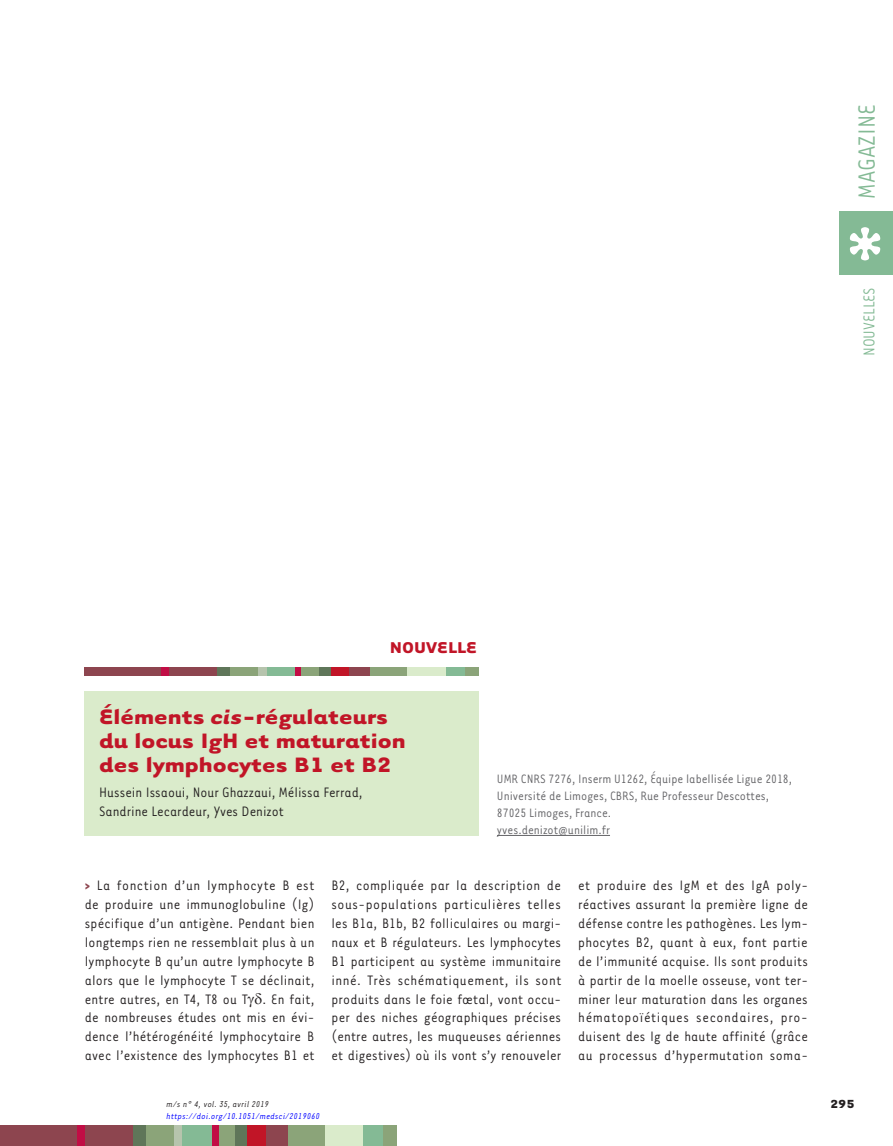
<style>
.page{position:relative;width:893px;height:1146px;background:#fff}
.page>*{position:absolute;margin:0;border:0;box-sizing:border-box;transform-origin:0 0}
.t1{font:27px "Tarzana Narrow";color:#84ba95}
.t2{font:700 24px/24px "Tarzana Wide";color:#c11527}
.t3{font:18px "Tarzana Narrow";color:#84ba95}
.t4{font:700 18px "Tarzana Wide";color:#c11527}
.t5{font:15.75px/18.9px "Tarzana Narrow";letter-spacing:.01em;color:#231f20;text-align:justify}
.t6{font:13.95px/17px "Tarzana Narrow";color:#636366}
.t7{font:700 13.5px "Tarzana Wide";color:#231f20}
.t8{font:italic 9.75px "Tarzana Narrow";letter-spacing:.025em;color:#00f}
.t9{font:italic 9.75px "Tarzana Narrow";letter-spacing:.025em;color:#231f20}
.s1{font-style:italic}
.s2{font-weight:700;color:#8d454f}
</style>
<div class="page">
<div style="left:0;top:1125px;width:133px;height:20px;background:#8d454f"></div>
<div style="left:234px;top:1125px;width:13px;height:20px;background:#5f7659"></div>
<div style="left:77px;top:1125px;width:8px;height:20px;background:#c10d45"></div>
<div style="left:133px;top:1125px;width:21px;height:20px;background:#5f7659"></div>
<div style="left:146px;top:1125px;width:30px;height:20px;background:#8ba479"></div>
<div style="left:174px;top:1125px;width:9px;height:20px;background:#b6c4ad"></div>
<div style="left:183px;top:1125px;width:29px;height:20px;background:#84ba95"></div>
<div style="left:216px;top:1125px;width:19px;height:20px;background:#8ba479"></div>
<div style="left:212px;top:1125px;width:6px;height:20px;background:#c10d45"></div>
<div style="left:247px;top:1125px;width:27px;height:20px;background:#c11527"></div>
<div style="left:286px;top:1125px;width:39px;height:20px;background:#8ba479"></div>
<div style="left:266px;top:1125px;width:21px;height:20px;background:#8d454f"></div>
<div style="left:325px;top:1125px;width:39px;height:20px;background:#daebcb"></div>
<div style="left:363px;top:1125px;width:21px;height:20px;background:#84ba95"></div>
<div style="left:383px;top:1125px;width:13px;height:20px;background:#8ba479"></div>
<div style="left:839px;top:211px;width:54px;height:63px;background:#84ba95"></div>
<svg style="left:850px;top:227px;width:30px;height:33px"></svg>
<hr style="left:497px;top:835px;width:113px;height:1px;background:#636366">
<div style="left:84px;top:690px;width:394px;height:145px;background:#daebcb"></div>
<div style="left:84px;top:667px;width:133px;height:8px;background:#8d454f"></div>
<div style="left:217px;top:667px;width:26px;height:8px;background:#5f7659"></div>
<div style="left:317px;top:667px;width:14px;height:8px;background:#5f7659"></div>
<div style="left:230px;top:667px;width:29px;height:8px;background:#8ba479"></div>
<div style="left:266px;top:667px;width:29px;height:8px;background:#84ba95"></div>
<div style="left:446px;top:667px;width:20px;height:8px;background:#84ba95"></div>
<div style="left:300px;top:667px;width:18px;height:8px;background:#8ba479"></div>
<div style="left:465px;top:667px;width:13px;height:8px;background:#8ba479"></div>
<div style="left:369px;top:667px;width:39px;height:8px;background:#8ba479"></div>
<div style="left:408px;top:667px;width:38px;height:8px;background:#daebcb"></div>
<div style="left:258px;top:667px;width:8px;height:8px;background:#b6c4ad"></div>
<div style="left:162px;top:667px;width:7px;height:8px;background:#c10d45"></div>
<div style="left:295px;top:667px;width:6px;height:8px;background:#c10d45"></div>
<div style="left:331px;top:667px;width:26px;height:8px;background:#c11527"></div>
<div style="left:349px;top:667px;width:21px;height:8px;background:#8d454f"></div>
<h1 class="t1" style="left:850px;top:198px;width:96px;rotate:-90deg">MAGAZINE</h1>
<p class="t3" style="left:858px;top:356px;width:70px;rotate:-90deg">NOUVELLES</p>
<p class="t4" style="left:390px;top:635px;width:89px">NOUVELLE</p>
<h2 class="t2" style="left:99px;top:703px;width:308px">Éléments <span class="s1">cis</span>-régulateurs du locus IgH et maturation des lymphocytes B1 et B2</h2>
<p class="t5" style="left:99px;top:782px;width:265px">Hussein Issaoui, Nour Ghazzaui, Mélissa Ferrad,<br>Sandrine Lecardeur, Yves Denizot</p>
<p class="t6" style="left:497px;top:769px;width:297px">UMR CNRS 7276, Inserm U1262, Équipe labellisée Ligue 2018, Université de Limoges, CBRS, Rue Professeur Descottes, 87025 Limoges, France.<br>yves.denizot@unilim.fr</p>
<p class="t5" style="left:85px;top:875px;width:231px"><span class="s2">&gt;</span> La fonction d’un lymphocyte B est de produire une immunoglobuline (Ig) spécifique d’un antigène. Pendant bien longtemps rien ne ressemblait plus à un lymphocyte B qu’un autre lymphocyte B alors que le lymphocyte T se déclinait, entre autres, en T4, T8 ou T . En fait, de nombreuses études ont mis en évi&shy;dence l’hétérogénéité lymphocytaire B avec l’existence des lymphocytes B1 et</p>
<p class="t5" style="left:331px;top:875px;width:231px">B2, compliquée par la description de sous-populations particulières telles les B1a, B1b, B2 folliculaires ou margi&shy;naux et B régulateurs. Les lymphocytes B1 participent au système immunitaire inné. Très schématiquement, ils sont produits dans le foie fœtal, vont occu&shy;per des niches géographiques précises (entre autres, les muqueuses aériennes et digestives) où ils vont s’y renouveler</p>
<p class="t5" style="left:578px;top:875px;width:231px">et produire des IgM et des IgA poly&shy;réactives assurant la première ligne de défense contre les pathogènes. Les lym&shy;phocytes B2, quant à eux, font partie de l’immunité acquise. Ils sont produits à partir de la moelle osseuse, vont ter&shy;miner leur maturation dans les organes hématopoïétiques secondaires, pro&shy;duisent des Ig de haute affinité (grâce au processus d’hypermutation soma-</p>
<p class="t9" style="left:167px;top:1098px;width:104px">m/s n° 4, vol. 35, avril 2019</p>
<p class="t7" style="left:830px;top:1094px;width:26px">295</p>
<p class="t8" style="left:167px;top:1110px;width:155px">https://doi.org/10.1051/medsci/2019060</p>
</div>
